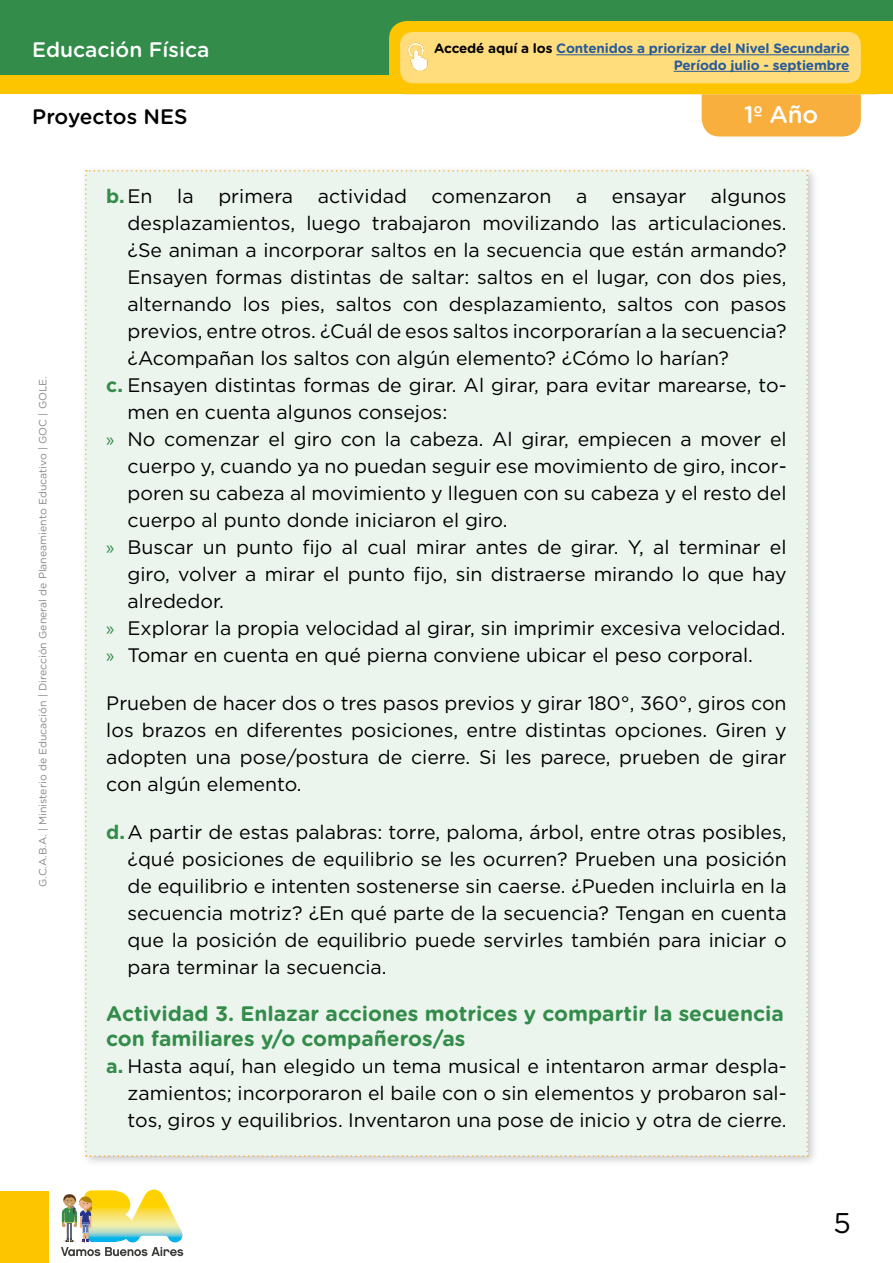
<style>
.page{position:relative;width:893px;height:1263px;background:#fff}
.page>*{position:absolute;margin:0;border:0;box-sizing:border-box;transform-origin:0 0}
.t1{font:28.5px "Gotham Rounded";color:#000}
.t2{font:500 24px "Gotham Rounded";color:#fff}
.t3{font:700 21px/25.2px "Gotham Rounded";color:#338c4a}
.t4{font:500 21px "Gotham Rounded";color:#fff}
.t5{font:500 21px "Gotham Rounded";color:#000}
.t6{font:19.5px/27px "Gotham";color:#000;text-align:justify}
.t7{font:700 19.5px "Gotham";color:#338c4a}
.t8{font:700 13.5px/16.5px "Gotham Rounded";letter-spacing:-.01em;color:#275b9b;text-align:right}
.t9{font:10.5px "Gotham Rounded";color:#878787}
.s1{color:#000}
.s2{font-weight:400;color:#000}
.s3{font-weight:700;color:#338c4a}
.s4{font-family:"Myriad Pro";color:#338c4a}
</style>
<div class="page">
<div style="left:0;top:1191px;width:48px;height:72px;background:#fdc500"></div>
<svg style="left:61px;top:1189px;width:122px;height:67px"></svg>
<div style="left:0;top:0;width:893px;height:78px;background:#338c4a"></div>
<div style="left:0;top:75px;width:893px;height:19px;background:#fdc500"></div>
<svg style="left:389px;top:21px;width:504px;height:115px"></svg>
<div style="left:400px;top:32px;width:461px;height:51px;background:#ffdc7c;border-radius:13px"></div>
<img style="left:400px;top:33px;width:28px;height:48px">
<hr style="left:556px;top:54px;width:293px;height:1px;background:#275b9b">
<hr style="left:674px;top:71px;width:175px;height:1px;background:#275b9b">
<div style="left:80px;top:165px;width:739px;height:1002px;background:#000;opacity:.22"></div>
<div style="left:85px;top:170px;width:723px;height:987px;background:#ebf4ed"></div>
<p class="t4" style="left:32px;top:35px;width:179px">Educación Física</p>
<p class="t5" style="left:32px;top:101px;width:157px">Proyectos NES</p>
<p class="t8" style="left:434px;top:40px;width:417px"><span class="s1">Accedé aquí a los</span> Contenidos a priorizar del Nivel Secundario<br>Período julio - septiembre</p>
<p class="t2" style="left:744px;top:97px;width:76px">1º Año</p>
<p class="t9" style="left:36px;top:887px;width:512px;rotate:-90deg">G.C.A.B.A. | Ministerio de Educación | Dirección General de Planeamiento Educativo | GOC | GOLE.</p>
<p class="t7" style="left:106px;top:183px;width:48px">b.<span class="s2">En</span></p>
<p class="t6" style="left:177px;top:182px;width:18px">la</p>
<p class="t6" style="left:218px;top:182px;width:76px">primera</p>
<p class="t6" style="left:318px;top:182px;width:91px">actividad</p>
<p class="t6" style="left:432px;top:182px;width:121px">comenzaron</p>
<p class="t6" style="left:576px;top:182px;width:13px">a</p>
<p class="t6" style="left:612px;top:182px;width:76px">ensayar</p>
<p class="t6" style="left:711px;top:182px;width:77px">algunos</p>
<p class="t6" style="left:128px;top:209px;width:661px">desplazamientos, luego trabajaron movilizando las articulaciones.</p>
<p class="t6" style="left:128px;top:236px;width:661px">¿Se animan a incorporar saltos en la secuencia que están armando?</p>
<p class="t6" style="left:128px;top:263px;width:661px">Ensayen formas distintas de saltar: saltos en el lugar, con dos pies,</p>
<p class="t6" style="left:128px;top:290px;width:661px">alternando los pies, saltos con desplazamiento, saltos con pasos</p>
<p class="t6" style="left:128px;top:317px;width:661px">previos, entre otros. ¿Cuál de esos saltos incorporarían a la secuencia?</p>
<p class="t6" style="left:128px;top:344px;width:603px">¿Acompañan los saltos con algún elemento? ¿Cómo lo harían?</p>
<p class="t6" style="left:106px;top:371px;width:682px"><span class="s3">c.</span> Ensayen distintas formas de girar. Al girar, para evitar marearse, to-</p>
<p class="t6" style="left:128px;top:398px;width:321px">men en cuenta algunos consejos:</p>
<p class="t6" style="left:106px;top:425px;width:682px"><span class="s4">»</span> No comenzar el giro con la cabeza. Al girar, empiecen a mover el</p>
<p class="t6" style="left:128px;top:452px;width:661px">cuerpo y, cuando ya no puedan seguir ese movimiento de giro, incor-</p>
<p class="t6" style="left:128px;top:479px;width:660px">poren su cabeza al movimiento y lleguen con su cabeza y el resto del</p>
<p class="t6" style="left:128px;top:506px;width:381px">cuerpo al punto donde iniciaron el giro.</p>
<p class="t6" style="left:106px;top:533px;width:682px"><span class="s4">»</span> Buscar un punto fijo al cual mirar antes de girar. Y, al terminar el</p>
<p class="t6" style="left:128px;top:560px;width:661px">giro, volver a mirar el punto fijo, sin distraerse mirando lo que hay</p>
<p class="t6" style="left:128px;top:587px;width:98px">alrededor.</p>
<p class="t6" style="left:106px;top:614px;width:681px"><span class="s4">»</span> Explorar la propia velocidad al girar, sin imprimir excesiva velocidad.</p>
<p class="t6" style="left:106px;top:641px;width:648px"><span class="s4">»</span> Tomar en cuenta en qué pierna conviene ubicar el peso corporal.</p>
<p class="t6" style="left:106px;top:689px;width:682px">Prueben de hacer dos o tres pasos previos y girar 180°, 360°, giros con los brazos en diferentes posiciones, entre distintas opciones. Giren y adopten una pose/postura de cierre. Si les parece, prueben de girar con algún elemento.</p>
<p class="t6" style="left:128px;top:818px;width:661px;text-indent:-21px"><span class="s3">d.</span>A partir de estas palabras: torre, paloma, árbol, entre otras posibles, ¿qué posiciones de equilibrio se les ocurren? Prueben una posición de equilibrio e intenten sostenerse sin caerse. ¿Pueden incluirla en la secuencia motriz? ¿En qué parte de la secuencia? Tengan en cuenta que la posición de equilibrio puede servirles también para iniciar o para terminar la secuencia.</p>
<p class="t3" style="left:106px;top:1000px;width:679px">Actividad 3. Enlazar acciones motrices y compartir la secuencia con familiares y/o compañeros/as</p>
<p class="t6" style="left:128px;top:1052px;width:661px;text-indent:-21px"><span class="s3">a.</span> Hasta aquí, han elegido un tema musical e intentaron armar despla&shy;zamientos; incorporaron el baile con o sin elementos y probaron sal&shy;tos, giros y equilibrios. Inventaron una pose de inicio y otra de cierre.</p>
<h1 class="t1" style="left:833px;top:1203px;width:19px">5</h1>
</div>
